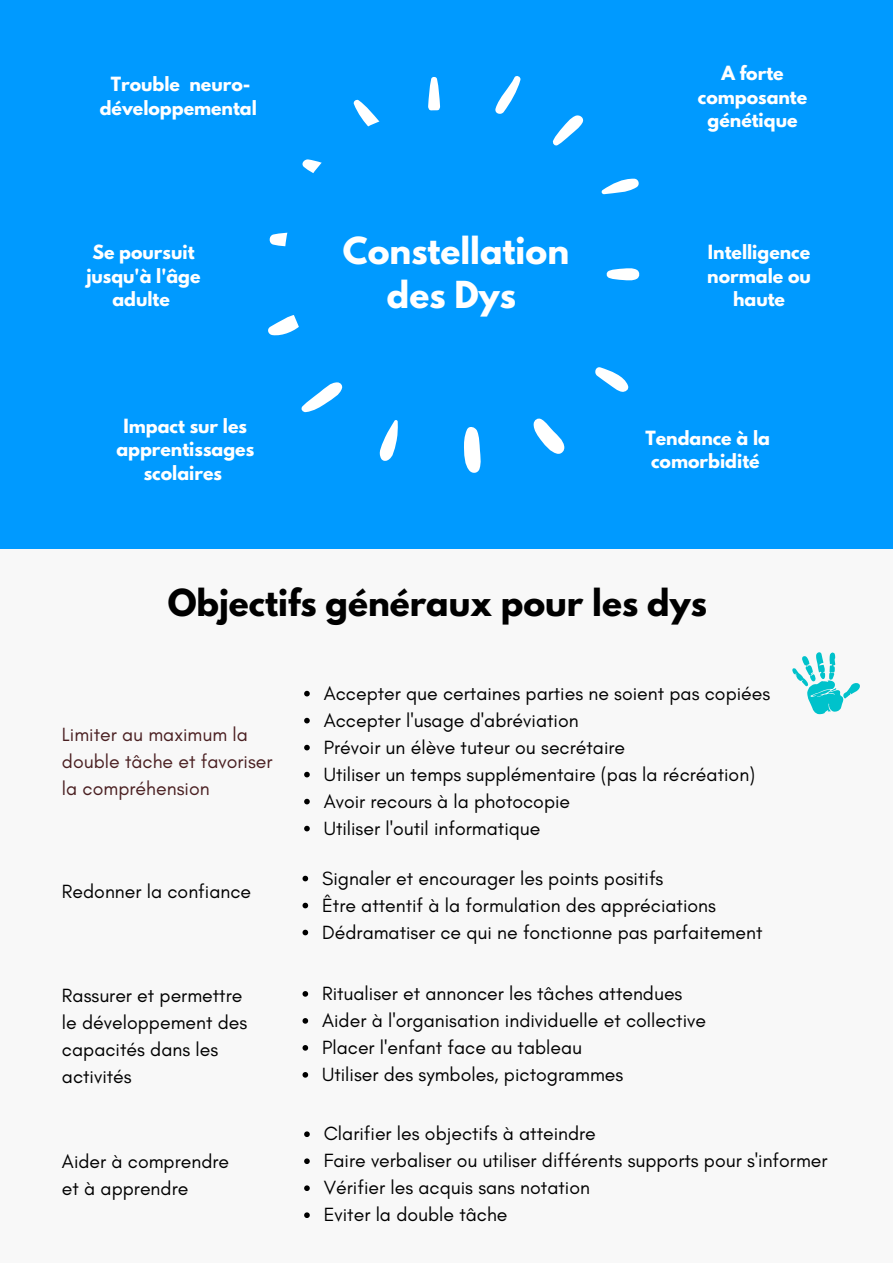
<style>
.page{position:relative;width:893px;height:1264px;background:#fff}
.page>*{position:absolute;margin:0;border:0;box-sizing:border-box;transform-origin:0 0}
.t1{font:700 33px "League Spartan";color:#000}
.t2{font:700 33px/43.8px "League Spartan";color:#fff;text-align:center}
.t3{font:19.5px/27px "Glacial Indifference";color:#000}
.t4{font:19.5px/27px "Glacial Indifference";color:#4a1f21}
.t5{font:700 17.4px/23.5px "League Spartan";color:#fff;text-align:center}
</style>
<div class="page">
<div style="left:0;top:548px;width:892px;height:714px;background:#f8f8f8"></div>
<div style="left:0;top:0;width:892px;height:548px;background:#009aff"></div>
<svg style="left:428px;top:77px;width:12px;height:33px"></svg>
<svg style="left:353px;top:99px;width:26px;height:27px"></svg>
<svg style="left:302px;top:159px;width:19px;height:14px"></svg>
<svg style="left:269px;top:232px;width:18px;height:15px"></svg>
<svg style="left:268px;top:315px;width:31px;height:21px"></svg>
<svg style="left:301px;top:382px;width:42px;height:30px"></svg>
<svg style="left:379px;top:420px;width:19px;height:41px"></svg>
<svg style="left:464px;top:427px;width:17px;height:46px"></svg>
<svg style="left:533px;top:418px;width:32px;height:36px"></svg>
<svg style="left:595px;top:367px;width:34px;height:25px"></svg>
<svg style="left:606px;top:268px;width:33px;height:13px"></svg>
<svg style="left:601px;top:178px;width:38px;height:16px"></svg>
<svg style="left:552px;top:115px;width:32px;height:31px"></svg>
<svg style="left:495px;top:76px;width:26px;height:38px"></svg>
<div style="left:284px;top:110px;width:304px;height:304px;background:#009aff;border-radius:50%"></div>
<svg style="left:304px;top:690px;width:6px;height:6px"></svg>
<svg style="left:304px;top:717px;width:6px;height:6px"></svg>
<svg style="left:304px;top:744px;width:6px;height:6px"></svg>
<svg style="left:304px;top:771px;width:6px;height:6px"></svg>
<svg style="left:304px;top:798px;width:6px;height:6px"></svg>
<svg style="left:304px;top:825px;width:6px;height:6px"></svg>
<svg style="left:302px;top:875px;width:6px;height:6px"></svg>
<svg style="left:302px;top:902px;width:6px;height:6px"></svg>
<svg style="left:302px;top:929px;width:6px;height:6px"></svg>
<svg style="left:302px;top:991px;width:6px;height:5px"></svg>
<svg style="left:302px;top:1018px;width:6px;height:5px"></svg>
<svg style="left:302px;top:1045px;width:6px;height:5px"></svg>
<svg style="left:302px;top:1072px;width:6px;height:5px"></svg>
<svg style="left:304px;top:1131px;width:6px;height:5px"></svg>
<svg style="left:304px;top:1158px;width:6px;height:5px"></svg>
<svg style="left:304px;top:1185px;width:6px;height:5px"></svg>
<svg style="left:304px;top:1212px;width:6px;height:5px"></svg>
<svg style="left:792px;top:652px;width:68px;height:63px"></svg>
<p class="t5" style="left:100px;top:75px;width:159px">Trouble neuro&shy;développemental</p>
<p class="t5" style="left:697px;top:64px;width:111px">A forte composante génétique</p>
<p class="t5" style="left:86px;top:242px;width:116px">Se poursuit jusqu'à l'âge adulte</p>
<p class="t5" style="left:116px;top:416px;width:139px">Impact sur les apprentissages scolaires</p>
<h1 class="t2" style="left:343px;top:233px;width:228px">Constellation des Dys</h1>
<p class="t5" style="left:707px;top:242px;width:105px">Intelligence normale ou haute</p>
<p class="t5" style="left:645px;top:428px;width:126px">Tendance à la comorbidité</p>
<h1 class="t1" style="left:168px;top:586px;width:540px">Objectifs généraux pour les dys</h1>
<p class="t4" style="left:62px;top:720px;width:212px">Limiter au maximum la double tâche et favoriser la compréhension</p>
<p class="t3" style="left:62px;top:877px;width:191px">Redonner la confiance</p>
<p class="t3" style="left:62px;top:981px;width:187px">Rassurer et permettre le développement des capacités dans les activités</p>
<p class="t3" style="left:62px;top:1147px;width:169px">Aider à comprendre et à apprendre</p>
<p class="t3" style="left:324px;top:679px;width:448px">Accepter que certaines parties ne soient pas copiées Accepter l'usage d'abréviation<br>Prévoir un élève tuteur ou secrétaire<br>Utiliser un temps supplémentaire (pas la récréation)<br>Avoir recours à la photocopie<br>Utiliser l'outil informatique</p>
<p class="t3" style="left:322px;top:864px;width:442px">Signaler et encourager les points positifs<br>Être attentif à la formulation des appréciations<br>Dédramatiser ce qui ne fonctionne pas parfaitement</p>
<p class="t3" style="left:322px;top:979px;width:385px">Ritualiser et annoncer les tâches attendues Aider à l'organisation individuelle et collective Placer l'enfant face au tableau<br>Utiliser des symboles, pictogrammes</p>
<p class="t3" style="left:324px;top:1120px;width:505px">Clarifier les objectifs à atteindre<br>Faire verbaliser ou utiliser différents supports pour s'informer Vérifier les acquis sans notation<br>Eviter la double tâche</p>
</div>
